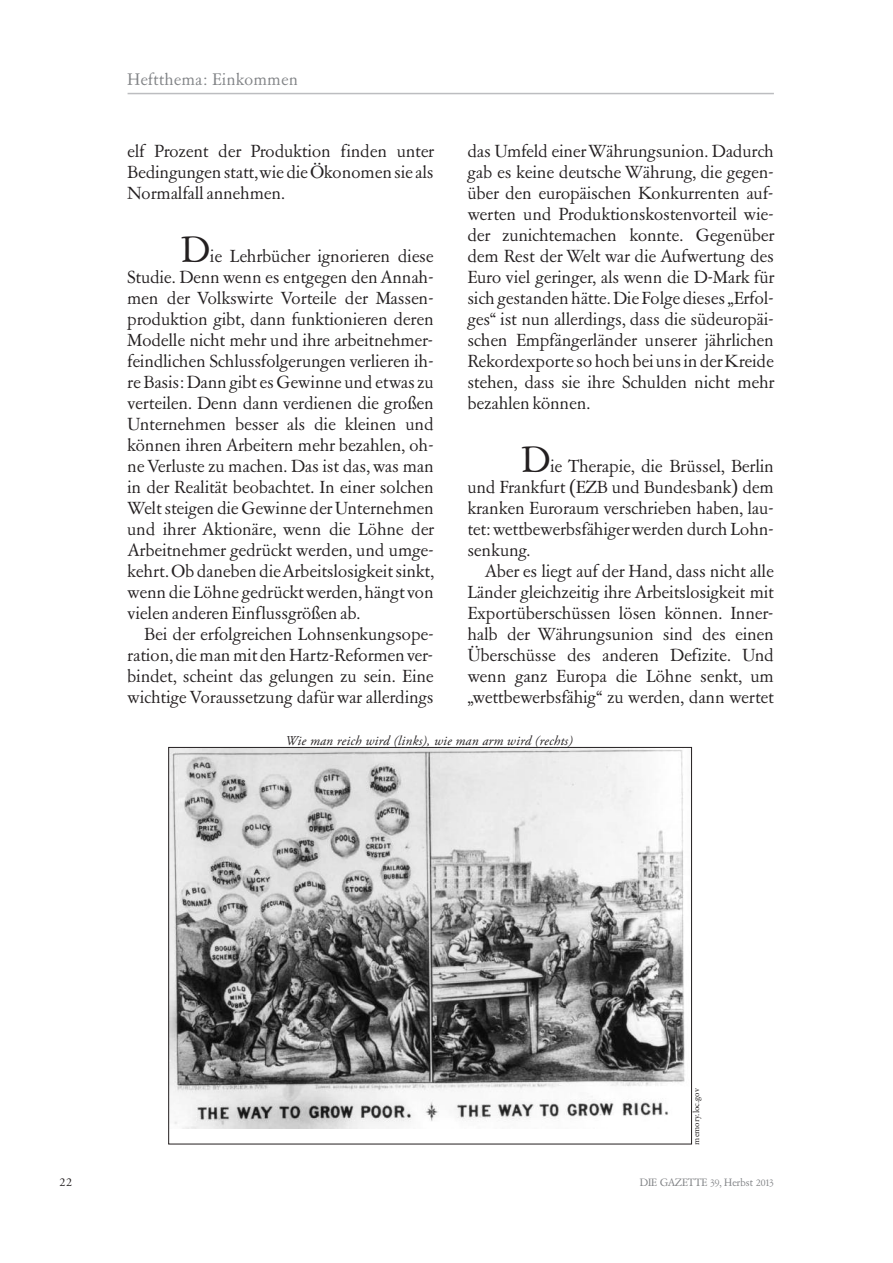
<style>
.page{position:relative;width:893px;height:1263px;background:#fff}
.page>*{position:absolute;margin:0;border:0;box-sizing:border-box;transform-origin:0 0}
.t1{font:17.25px/21px "Garamont BQ";letter-spacing:.005em;color:#231f20;text-align:justify}
.t2{font:16.5px "Garamont BQ";letter-spacing:.025em;color:#808285}
.t3{font:italic 13.5px "Adobe Garamond Pro";letter-spacing:.015em;color:#231f20}
.t4{font:12px "Adobe Garamond Pro";color:#231f20}
.t5{font:10.5px "Garamont BQ";color:#808285}
.t6{font:9px "Adobe Garamond Pro";color:#231f20}
.s1{font-size:36px}
</style>
<div class="page">
<hr style="left:128px;top:93px;width:646px;height:1px;background:#bcbdc0">
<img style="left:171px;top:749px;width:514px;height:380px">
<p class="t2" style="left:128px;top:72px;width:172px">Heftthema: Einkommen</p>
<p class="t1" style="left:128px;top:142px;width:308px">elf Prozent der Produktion finden unter Bedingungen statt,wie dieÖkonomen sie als Normalfall annehmen.</p>
<p class="t1" style="left:128px;top:247px;width:308px;text-indent:54px"><span class="s1">D</span>ie Lehrbücher ignorieren diese Studie. Denn wenn es entgegen den Annah&shy;men der Volkswirte Vorteile der Massen&shy;produktion gibt, dann funktionieren deren Modelle nicht mehr und ihre arbeitnehmer&shy;feindlichen Schlussfolgerungen verlieren ih&shy;re Basis: Dann gibt es Gewinne und etwas zu verteilen. Denn dann verdienen die großen Unternehmen besser als die kleinen und können ihren Arbeitern mehr bezahlen, oh&shy;ne Verluste zu machen. Das ist das, was man in der Realität beobachtet. In einer solchen Welt steigen die Gewinne derUnternehmen und ihrer Aktionäre, wenn die Löhne der Arbeitnehmer gedrückt werden, und umge&shy;kehrt.Ob daneben dieArbeitslosigkeitsinkt, wenn die Löhne gedrücktwerden, hängt von vielen anderen Einflussgrößen ab.</p>
<p class="t1" style="left:128px;top:625px;width:308px;text-indent:17px">Bei der erfolgreichen Lohnsenkungsope&shy;ration,die man mit den Hartz-Reformenver&shy;bindet, scheint das gelungen zu sein. Eine wichtige Voraussetzung dafür war allerdings</p>
<p class="t1" style="left:468px;top:142px;width:308px">das Umfeld einerWährungsunion. Dadurch gab es keine deutsche Währung, die gegen&shy;über den europäischen Konkurrenten auf&shy;werten und Produktionskostenvorteil wie&shy;der zunichtemachen konnte. Gegenüber dem Rest der Welt war die Aufwertung des Euro viel geringer, als wenn die D-Mark für sich gestanden hätte.Die Folge dieses„Erfol&shy;ges“ ist nun allerdings, dass die südeuropäi&shy;schen Empfängerländer unserer jährlichen Rekordexporte so hoch bei unsin derKreide stehen, dass sie ihre Schulden nicht mehr bezahlen können.</p>
<p class="t1" style="left:468px;top:457px;width:308px;text-indent:54px"><span class="s1">D</span>ie Therapie, die Brüssel, Berlin und Frankfurt (EZB und Bundesbank) dem kranken Euroraum verschrieben haben, lau&shy;tet:wettbewerbsfähigerwerden durch Lohn&shy;senkung.</p>
<p class="t1" style="left:468px;top:562px;width:308px;text-indent:17px">Aber es liegt auf der Hand, dass nicht alle Länder gleichzeitig ihre Arbeitslosigkeit mit Exportüberschüssen lösen können. Inner&shy;halb der Währungsunion sind des einen Überschüsse des anderen Defizite. Und wenn ganz Europa die Löhne senkt, um „wettbewerbsfähig“ zu werden, dann wertet</p>
<p class="t3" style="left:286px;top:735px;width:289px">Wie man reich wird (links), wie man arm wird (rechts)</p>
<p class="t4" style="left:60px;top:1177px;width:14px">22</p>
<p class="t6" style="left:693px;top:1144px;width:58px;rotate:-90deg">memory.loc.gov</p>
<p class="t5" style="left:640px;top:1178px;width:135px">DIE GAZETTE 39, Herbst 2013</p>
</div>
